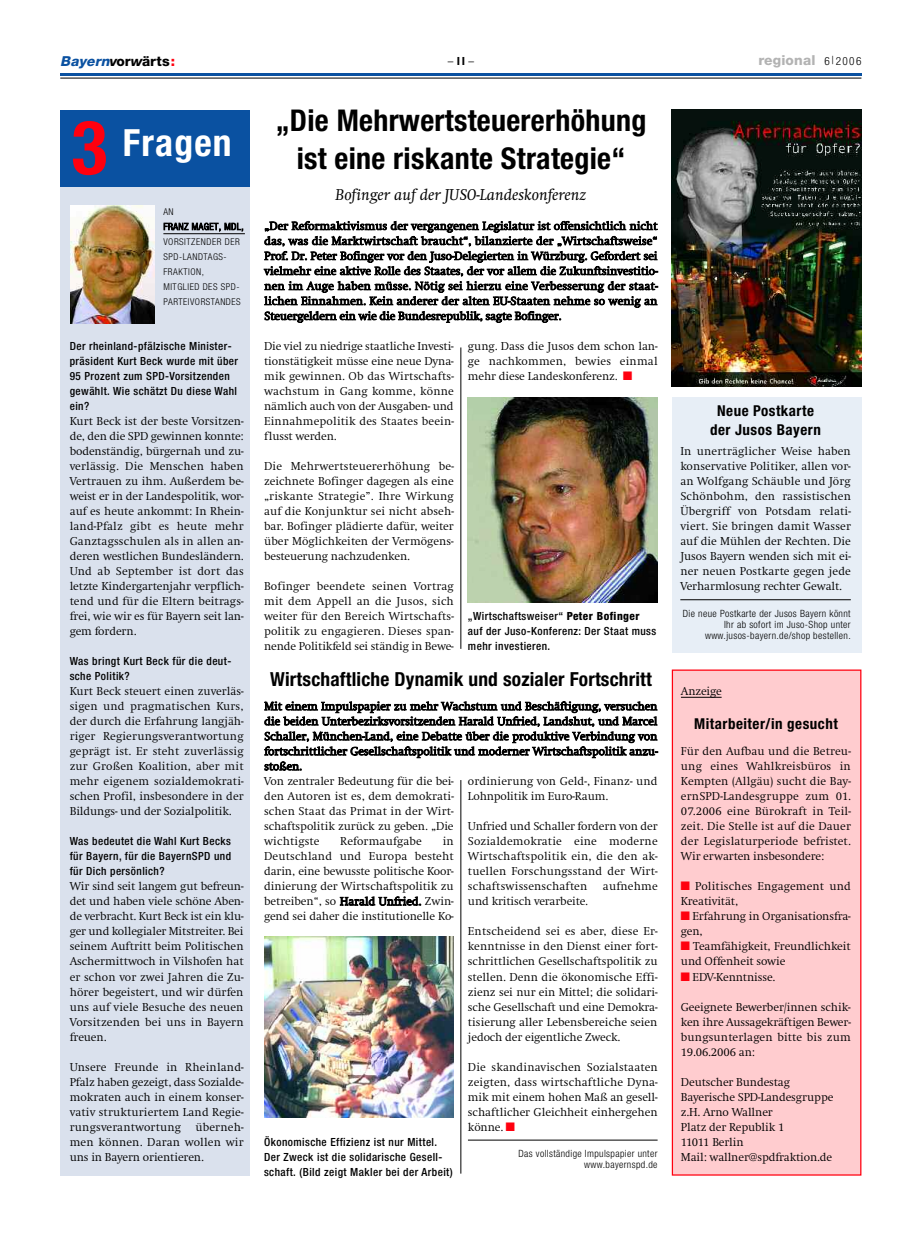
<style>
.page{position:relative;width:904px;height:1241px;background:#fff}
.page>*{position:absolute;margin:0;border:0;box-sizing:border-box;transform-origin:0 0}
.t1{font:700 condensed 37.5px "Helvetica Neue";letter-spacing:.035em;color:#fff}
.t2{font:700 condensed 30px/37.5px "Helvetica Neue";letter-spacing:.01em;color:#000;text-align:center}
.t3{font:700 condensed 19.38px "Helvetica Neue";letter-spacing:.01em;color:#000}
.t4{font:italic 16.25px "Swift EF";color:#000}
.t5{font:700 condensed 15px/18.8px "Helvetica Neue";letter-spacing:.035em;color:#000;text-align:center}
.t6{font:800 13.75px "Helvetica Logo VW";letter-spacing:-.005em;color:#000}
.t7{font:800 13.75px "Helvetica Neue";letter-spacing:.01em;color:#b3b3b3}
.t8{font:300 11.88px/15px "Swift EF";letter-spacing:-.01em;color:#000;text-align:justify}
.t9{font:300 11.88px/15px "Swift EF";letter-spacing:.01em;color:#000}
.t10{font:500 condensed 11.25px/15px "Helvetica Neue";letter-spacing:.04em;color:#000}
.t11{font:300 11.25px "Helvetica Neue";color:#000}
.t12{font:300 condensed 10px/11.2px "Helvetica Neue";letter-spacing:.04em;color:#000;text-align:right}
.t13{font:300 condensed 9.38px/15px "Helvetica Neue";letter-spacing:.055em;color:#000}
.s1{font-style:italic;color:#0a51a1}
.s2{color:#ff000f}
.s3{font-weight:700}
.s4{font-weight:300;font-stretch:condensed;font-size:11.25px;color:#000}
.s5{font-size:75px;color:#ff000f}
.s6{font-family:"Monotype Sorts";font-weight:400;color:#ff000f}
.s7{font-weight:800}
</style>
<div class="page">
<div style="left:672px;top:670px;width:188px;height:504px;background:#ffcccf"></div>
<div style="left:671px;top:669px;width:190px;height:506px;border:1px solid #ff000f"></div>
<div style="left:671px;top:397px;width:190px;height:255px;background:#e7eef6"></div>
<hr style="left:60px;top:78px;width:801px;height:1px;background:#000">
<hr style="left:60px;top:73px;width:801px;height:3px;background:#0a51a1">
<div style="left:60px;top:186px;width:190px;height:989px;background:#dae1ed"></div>
<img style="left:71px;top:206px;width:84px;height:118px">
<div style="left:60px;top:110px;width:190px;height:76px;background:#0a51a1"></div>
<hr style="left:163px;top:233px;width:82px;height:1px;background:#000">
<img style="left:468px;top:397px;width:189px;height:205px">
<img style="left:671px;top:110px;width:190px;height:277px">
<hr style="left:680px;top:599px;width:170px;height:1px;background:#000">
<hr style="left:468px;top:1139px;width:189px;height:1px;background:#000">
<img style="left:264px;top:936px;width:190px;height:181px">
<hr style="left:681px;top:697px;width:35px;height:1px;background:#000">
<hr style="left:460px;top:347px;width:1px;height:301px;background:#000">
<hr style="left:460px;top:780px;width:1px;height:393px;background:#000">
<p class="t6" style="left:60px;top:56px;width:116px"><span class="s1">Bayern</span>vorwärts<span class="s2">:</span></p>
<p class="t11" style="left:448px;top:57px;width:28px">–<span class="s3">II</span>–</p>
<p class="t7" style="left:758px;top:55px;width:104px">regional <span class="s4">6| 2006</span></p>
<h1 class="t1" style="left:71px;top:130px;width:162px"><span class="s5">3</span> Fragen</h1>
<p class="t13" style="left:163px;top:205px;width:82px">AN<br>FRANZ MAGET, MDL,<br>VORSITZENDER DER<br>SPD-LANDTAGS-<br>FRAKTION,<br>MITGLIED DES SPD-<br>PARTEIVORSTANDES</p>
<p class="t10" style="left:70px;top:339px;width:170px">Der rheinland-pfälzische Minister&shy;präsident Kurt Beck wurde mit über<br>95 Prozent zum SPD-Vorsitzenden gewählt. Wie schätzt Du diese Wahl ein?</p>
<p class="t8" style="left:70px;top:414px;width:175px">Kurt Beck ist der beste Vorsitzen&shy;de, den die SPD gewinnen konnte: bodenständig, bürgernah und zu&shy;verlässig. Die Menschen haben Vertrauen zu ihm. Außerdem be&shy;weist er in der Landespolitik, wor&shy;auf es heute ankommt: In Rhein&shy;land-Pfalz gibt es heute mehr Ganztagsschulen als in allen an&shy;deren westlichen Bundesländern.<br>Und ab September ist dort das letzte Kindergartenjahr verpflich&shy;tend und für die Eltern beitrags&shy;frei, wie wir es für Bayern seit lan&shy;gem fordern.</p>
<p class="t10" style="left:70px;top:654px;width:163px">Was bringt Kurt Beck für die deut&shy;sche Politik?</p>
<p class="t8" style="left:70px;top:684px;width:175px">Kurt Beck steuert einen zuverläs&shy;sigen und pragmatischen Kurs, der durch die Erfahrung langjäh&shy;riger Regierungsverantwortung geprägt ist. Er steht zuverlässig zur Großen Koalition, aber mit mehr eigenem sozialdemokrati&shy;schen Profil, insbesondere in der Bildungs- und der Sozialpolitik.</p>
<p class="t10" style="left:70px;top:834px;width:163px;text-align:justify">Was bedeutet die Wahl Kurt Becks für Bayern, für die BayernSPD und für Dich persönlich?</p>
<p class="t8" style="left:70px;top:879px;width:175px">Wir sind seit langem gut befreun&shy;det und haben viele schöne Aben&shy;de verbracht. Kurt Beck ist ein klu&shy;ger und kollegialer Mitstreiter. Bei seinem Auftritt beim Politischen Aschermittwoch in Vilshofen hat er schon vor zwei Jahren die Zu&shy;hörer begeistert, und wir dürfen uns auf viele Besuche des neuen Vorsitzenden bei uns in Bayern freuen.</p>
<p class="t8" style="left:70px;top:1059px;width:175px">Unsere Freunde in Rheinland-Pfalz haben gezeigt, dass Sozialde&shy;mokraten auch in einem konser&shy;vativ strukturiertem Land Regie&shy;rungsverantwortung überneh&shy;men können. Daran wollen wir uns in Bayern orientieren.</p>
<h2 class="t2" style="left:276px;top:104px;width:372px">„Die Mehrwertsteuererhöhung ist eine riskante Strategie“</h2>
<h3 class="t4" style="left:335px;top:188px;width:252px">Bofinger auf der JUSO-Landeskonferenz</h3>
<p class="t8" style="left:264px;top:219px;width:395px">„Der Reformaktivismus der vergangenen Legislatur ist offensichtlich nicht das, was die Marktwirtschaft braucht“, bilanzierte der „Wirtschaftsweise“ Prof. Dr. Peter Bofinger vor den Juso-Delegierten in Würzburg. Gefordert sei vielmehr eine aktive Rolle des Staates, der vor allem die Zukunftsinvestitio&shy;nen im Auge haben müsse. Nötig sei hierzu eine Verbesserung der staat&shy;lichen Einnahmen. Kein anderer der alten EU-Staaten nehme so wenig an Steuergeldern ein wie die Bundesrepublik, sagte Bofinger.</p>
<p class="t8" style="left:264px;top:339px;width:191px">Die viel zu niedrige staatliche Investi&shy;tionstätigkeit müsse eine neue Dyna&shy;mik gewinnen. Ob das Wirtschafts&shy;wachstum in Gang komme, könne nämlich auch von der Ausgaben- und Einnahmepolitik des Staates beein&shy;flusst werden.</p>
<p class="t8" style="left:264px;top:459px;width:191px">Die Mehrwertsteuererhöhung be&shy;zeichnete Bofinger dagegen als eine „riskante Strategie”. Ihre Wirkung auf die Konjunktur sei nicht abseh&shy;bar. Bofinger plädierte dafür, weiter über Möglichkeiten der Vermögens&shy;besteuerung nachzudenken.</p>
<p class="t8" style="left:264px;top:579px;width:191px">Bofinger beendete seinen Vortrag mit dem Appell an die Jusos, sich weiter für den Bereich Wirtschafts&shy;politik zu engagieren. Dieses span&shy;nende Politikfeld sei ständig in Bewe-</p>
<p class="t8" style="left:468px;top:339px;width:191px">gung. Dass die Jusos dem schon lan&shy;ge nachkommen, bewies einmal mehr diese Landeskonferenz. <span class="s6">■</span></p>
<p class="t10" style="left:468px;top:609px;width:190px">„Wirtschaftsweiser“ <span class="s7">Peter Bofinger </span>auf der Juso-Konferenz: Der Staat muss mehr investieren.</p>
<h3 class="t3" style="left:270px;top:672px;width:383px">Wirtschaftliche Dynamik und sozialer Fortschritt</h3>
<p class="t8" style="left:264px;top:699px;width:395px">Mit einem Impulspapier zu mehr Wachstum und Beschäftigung, versuchen die beiden Unterbezirksvorsitzenden Harald Unfried, Landshut, und Marcel Schaller, München-Land, eine Debatte über die produktive Verbindung von fortschrittlicher Gesellschaftspolitik und moderner Wirtschaftspolitik anzu&shy;stoßen.</p>
<p class="t8" style="left:264px;top:774px;width:191px">Von zentraler Bedeutung für die bei&shy;den Autoren ist es, dem demokrati&shy;schen Staat das Primat in der Wirt&shy;schaftspolitik zurück zu geben. „Die wichtigste</p>
<p class="t9" style="left:340px;top:834px;width:83px">Reformaufgabe</p>
<p class="t8" style="left:264px;top:834px;width:191px;text-indent:179px">in Deutschland und Europa besteht darin, eine bewusste politische Koor&shy;dinierung der Wirtschaftspolitik zu betreiben“, so Harald Unfried. Zwin&shy;gend sei daher die institutionelle Ko-</p>
<p class="t10" style="left:264px;top:1134px;width:190px">Ökonomische Effizienz ist nur Mittel.<br>Der Zweck ist die solidarische Gesell&shy;schaft. (Bild zeigt Makler bei der Arbeit)</p>
<p class="t9" style="left:468px;top:774px;width:191px">ordinierung von Geld-, Finanz- und<br>Lohnpolitik im Euro-Raum.</p>
<p class="t8" style="left:468px;top:819px;width:191px">Unfried und Schaller fordern von der Sozialdemokratie eine moderne Wirtschaftspolitik ein, die den ak&shy;tuellen Forschungsstand der Wirt&shy;schaftswissenschaften</p>
<p class="t9" style="left:603px;top:879px;width:56px">aufnehme</p>
<p class="t8" style="left:468px;top:894px;width:122px">und kritisch verarbeite.</p>
<p class="t8" style="left:468px;top:924px;width:191px">Entscheidend sei es aber, diese Er&shy;kenntnisse in den Dienst einer fort&shy;schrittlichen Gesellschaftspolitik zu stellen. Denn die ökonomische Effi&shy;zienz sei nur ein Mittel; die solidari&shy;sche Gesellschaft und eine Demokra&shy;tisierung aller Lebensbereiche seien jedoch der eigentliche Zweck.</p>
<p class="t8" style="left:468px;top:1059px;width:191px">Die skandinavischen Sozialstaaten zeigten, dass wirtschaftliche Dyna&shy;mik mit einem hohen Maß an gesell&shy;schaftlicher Gleichheit einhergehen könne. <span class="s6">■</span></p>
<p class="t12" style="left:518px;top:1148px;width:141px">Das vollständige Impulspapier unter www.bayernspd.de</p>
<p class="t5" style="left:710px;top:402px;width:112px">Neue Postkarte der Jusos Bayern</p>
<p class="t8" style="left:680px;top:444px;width:172px">In unerträglicher Weise haben konservative Politiker, allen vor&shy;an Wolfgang Schäuble und Jörg Schönbohm, den rassistischen Übergriff von Potsdam relati&shy;viert. Sie bringen damit Wasser auf die Mühlen der Rechten. Die Jusos Bayern wenden sich mit ei&shy;ner neuen Postkarte gegen jede Verharmlosung rechter Gewalt.</p>
<p class="t12" style="left:683px;top:608px;width:169px">Die neue Postkarte der Jusos Bayern könnt<br>Ihr ab sofort im Juso-Shop unter www.jusos-bayern.de/shop bestellen.</p>
<p class="t8" style="left:681px;top:684px;width:42px">Anzeige</p>
<p class="t5" style="left:694px;top:715px;width:145px">Mitarbeiter/in gesucht</p>
<p class="t8" style="left:681px;top:744px;width:171px">Für den Aufbau und die Betreu&shy;ung eines Wahlkreisbüros in Kempten (Allgäu) sucht die Bay&shy;ernSPD-Landesgruppe zum 01.<br>07.2006 eine Bürokraft in Teil&shy;zeit. Die Stelle ist auf die Dauer der Legislaturperiode befristet.<br>Wir erwarten insbesondere:</p>
<p class="t9" style="left:681px;top:879px;width:171px"><span class="s6">■</span> Politisches Engagement und<br>Kreativität,</p>
<p class="t8" style="left:681px;top:909px;width:171px"><span class="s6">■</span> Erfahrung in Organisationsfra&shy;gen,</p>
<p class="t8" style="left:681px;top:939px;width:171px"><span class="s6">■</span> Teamfähigkeit, Freundlichkeit und Offenheit sowie</p>
<p class="t8" style="left:681px;top:969px;width:96px"><span class="s6">■</span> EDV-Kenntnisse.</p>
<p class="t8" style="left:681px;top:999px;width:171px">Geeignete Bewerber/innen schik&shy;ken ihre Aussagekräftigen Bewer&shy;bungsunterlagen bitte bis zum 19.06.2006 an:</p>
<p class="t8" style="left:681px;top:1074px;width:154px;text-align:left">Deutscher Bundestag<br>Bayerische SPD-Landesgruppe z.H. Arno Wallner<br>Platz der Republik 1<br>11011 Berlin<br>Mail: wallner@spdfraktion.de</p>
</div>
